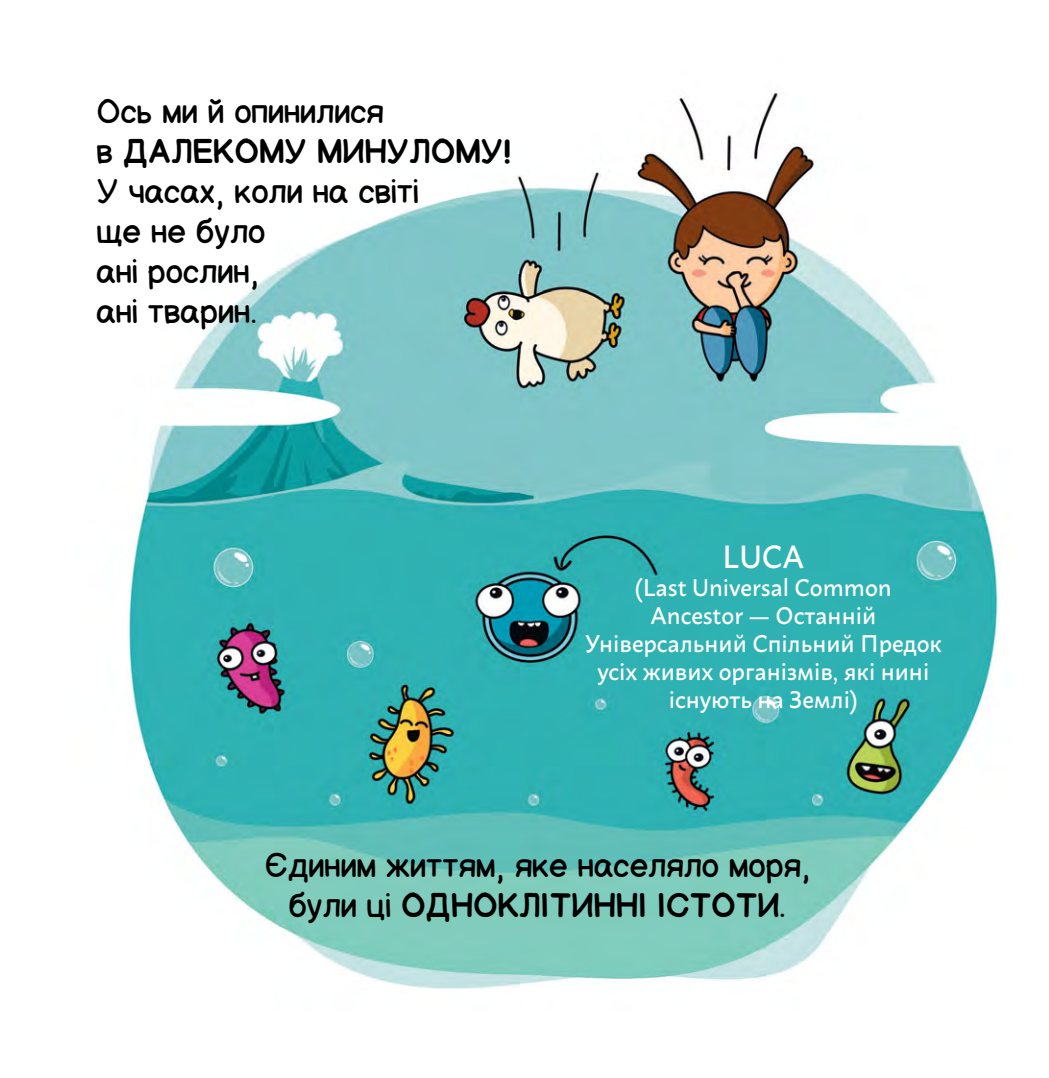
<style>
.page{position:relative;width:1049px;height:1078px;background:#fff}
.page>*{position:absolute;margin:0;border:0;box-sizing:border-box;transform-origin:0 0}
.t1{font:33.6px/40px "Balsamiq Sans";letter-spacing:.005em;color:#000}
.t2{font:500 32px "Macho";color:#fff}
.t3{font:500 24px/28px "Macho";color:#fff;text-align:center}
.s1{font-weight:700}
</style>
<div class="page">
<img style="left:129px;top:93px;width:870px;height:896px">
<p class="t1" style="left:96px;top:92px;width:417px">Ось ми й опинилися<br>в <span class="s1">ДАЛЕКОМУ МИНУЛОМУ!<br></span>У часах, коли на світі<br>ще не було<br>ані рослин,<br>ані тварин.</p>
<p class="t2" style="left:722px;top:528px;width:84px">LUCA</p>
<p class="t3" style="left:585px;top:571px;width:359px">(Last Universal Common<br>Ancestor — Останній<br>Універсальний Спільний Предок усіх живих організмів, які нині існують на Землі)</p>
<p class="t1" style="left:264px;top:845px;width:547px;text-align:center">Єдиним життям, яке населяло моря, були ці <span class="s1">ОДНОКЛІТИННІ ІСТОТИ</span>.</p>
</div>
